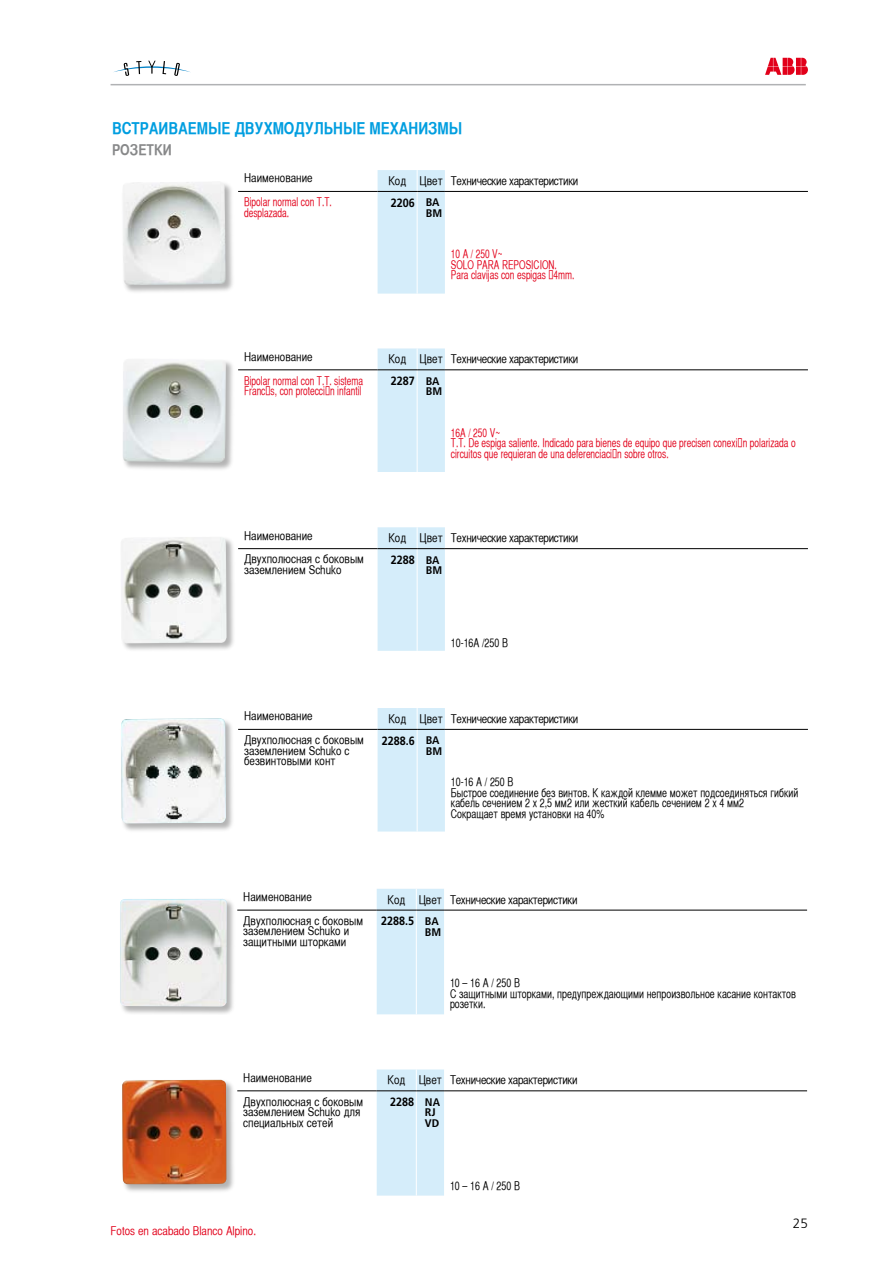
<style>
.page{position:relative;width:893px;height:1263px;background:#fff}
.page>*{position:absolute;margin:0;border:0;box-sizing:border-box;transform-origin:0 0}
.t1{font:16.5px "Helvetica CY Bold";color:#009ee0}
.t2{font:15px "Helvetica CY Bold";color:#878889}
.t3{font:300 13.5px "Frutiger";color:#000}
.t4{font:12px/10.5px "Helvetica CY Plain";color:#e2001a;scale:.85 1}
.t5{font:12px/10.5px "Helvetica CY Plain";color:#000}
.t6{font:12px/10.5px "Helvetica CY Plain";color:#000;scale:.9 1}
.t7{font:12px "Helvetica CY Plain";letter-spacing:-.025em;color:#000}
.t8{font:700 12px "Frutiger";color:#000;scale:.9 1}
.t9{font:12px "Helvetica CY Plain";color:#e2001a}
.t10{font:700 condensed 11.1px/10.5px "Frutiger";color:#000;scale:1.09 1}
.s1{font-stretch:condensed;font-size:11.1px}
</style>
<div class="page">
<hr style="left:111px;top:84px;width:695px;height:1px;background:#b1b2b4">
<svg style="left:765px;top:58px;width:43px;height:17px"></svg>
<div style="left:121px;top:180px;width:114px;height:115px;background:#000;opacity:.3"></div>
<img style="left:121px;top:180px;width:105px;height:105px">
<div style="left:378px;top:170px;width:67px;height:124px;background:#d5edfa"></div>
<hr style="left:445px;top:191px;width:363px;height:1px;background:#000">
<hr style="left:238px;top:191px;width:140px;height:1px;background:#000">
<div style="left:122px;top:358px;width:114px;height:115px;background:#000;opacity:.3"></div>
<img style="left:122px;top:358px;width:104px;height:105px">
<div style="left:378px;top:348px;width:67px;height:124px;background:#d5edfa"></div>
<hr style="left:445px;top:369px;width:363px;height:1px;background:#000">
<hr style="left:238px;top:369px;width:140px;height:1px;background:#000">
<div style="left:119px;top:536px;width:117px;height:117px;background:#000;opacity:.3"></div>
<img style="left:121px;top:537px;width:106px;height:107px">
<div style="left:378px;top:527px;width:67px;height:124px;background:#d5edfa"></div>
<hr style="left:445px;top:548px;width:363px;height:1px;background:#000">
<hr style="left:238px;top:548px;width:140px;height:1px;background:#000">
<div style="left:120px;top:717px;width:116px;height:116px;background:#000;opacity:.3"></div>
<img style="left:121px;top:718px;width:105px;height:106px">
<div style="left:378px;top:708px;width:67px;height:123px;background:#d5edfa"></div>
<hr style="left:445px;top:729px;width:363px;height:1px;background:#000">
<hr style="left:238px;top:729px;width:140px;height:1px;background:#000">
<div style="left:119px;top:898px;width:117px;height:116px;background:#000;opacity:.3"></div>
<img style="left:120px;top:898px;width:107px;height:108px">
<div style="left:377px;top:889px;width:67px;height:125px;background:#d5edfa"></div>
<hr style="left:444px;top:910px;width:363px;height:1px;background:#000">
<hr style="left:237px;top:910px;width:140px;height:1px;background:#000">
<div style="left:121px;top:1078px;width:115px;height:116px;background:#000;opacity:.3"></div>
<img style="left:122px;top:1080px;width:105px;height:104px">
<div style="left:377px;top:1069px;width:67px;height:126px;background:#d5edfa"></div>
<hr style="left:444px;top:1090px;width:363px;height:1px;background:#000">
<hr style="left:237px;top:1090px;width:140px;height:1px;background:#000">
<svg style="left:114px;top:61px;width:77px;height:15px"></svg>
<h1 class="t1" style="left:112px;top:118px;width:352px">ВСТРАИВАЕМЫЕ ДВУХМОДУЛЬНЫЕ МЕХАНИЗМЫ</h1>
<p class="t2" style="left:112px;top:141px;width:61px">РОЗЕТКИ</p>
<p class="t5" style="left:244px;top:173px;width:70px">Наименование</p>
<p class="t7" style="left:388px;top:174px;width:192px">Код Цвет Технические характеристики</p>
<p class="t4" style="left:244px;top:197px;width:105px">Bipolar normal con T.T. desplazada.</p>
<p class="t8" style="left:391px;top:196px;width:56px">2206 <span class="s1">BA</span></p>
<p class="t10" style="left:426px;top:208px;width:17px">BM</p>
<p class="t4" style="left:451px;top:249px;width:147px">10 A / 250 V~<br>SOLO PARA REPOSICION.<br>Para clavijas con espigas ø4mm.</p>
<p class="t5" style="left:244px;top:351px;width:70px">Наименование</p>
<p class="t7" style="left:388px;top:352px;width:192px">Код Цвет Технические характеристики</p>
<p class="t4" style="left:244px;top:375px;width:142px">Bipolar normal con T.T. sistema<br>Francés, con protección infantil</p>
<p class="t8" style="left:391px;top:374px;width:56px">2287 <span class="s1">BA</span></p>
<p class="t10" style="left:426px;top:386px;width:17px">BM</p>
<p class="t4" style="left:451px;top:427px;width:407px">16A / 250 V~<br>T.T. De espiga saliente. Indicado para bienes de equipo que precisen conexión polarizada o circuitos que requieran de una deferenciación sobre otros.</p>
<p class="t5" style="left:244px;top:530px;width:70px">Наименование</p>
<p class="t7" style="left:388px;top:531px;width:192px">Код Цвет Технические характеристики</p>
<p class="t5" style="left:244px;top:554px;width:121px">Двухполюсная с боковым заземлением Schuko</p>
<p class="t8" style="left:391px;top:553px;width:56px">2288 <span class="s1">BA</span></p>
<p class="t10" style="left:426px;top:565px;width:17px">BM</p>
<p class="t6" style="left:451px;top:638px;width:65px">10-16А /250 В</p>
<p class="t5" style="left:244px;top:711px;width:70px">Наименование</p>
<p class="t7" style="left:388px;top:712px;width:192px">Код Цвет Технические характеристики</p>
<p class="t5" style="left:244px;top:735px;width:121px">Двухполюсная с боковым заземлением Schuko с безвинтовыми конт</p>
<p class="t8" style="left:382px;top:733px;width:66px">2288.6 <span class="s1">BA</span></p>
<p class="t10" style="left:426px;top:746px;width:17px">BM</p>
<p class="t6" style="left:451px;top:777px;width:387px">10-16 А / 250 В<br>Быстрое соединение без винтов. К каждой клемме может подсоединяться гибкий кабель сечением 2 х 2,5 мм2 или жесткий кабель сечением 2 х 4 мм2<br>Сокращает время установки на 40%</p>
<p class="t5" style="left:243px;top:892px;width:70px">Наименование</p>
<p class="t7" style="left:388px;top:892px;width:192px">Код Цвет Технические характеристики</p>
<p class="t5" style="left:243px;top:915px;width:121px">Двухполюсная с боковым заземлением Schuko и защитными шторками</p>
<p class="t8" style="left:381px;top:914px;width:66px">2288.5 <span class="s1">BA</span></p>
<p class="t10" style="left:425px;top:926px;width:17px">BM</p>
<p class="t6" style="left:450px;top:978px;width:386px">10 – 16 А / 250 В<br>С защитными шторками, предупреждающими непроизвольное касание контактов розетки.</p>
<p class="t5" style="left:243px;top:1072px;width:70px">Наименование</p>
<p class="t7" style="left:388px;top:1073px;width:192px">Код Цвет Технические характеристики</p>
<p class="t5" style="left:243px;top:1096px;width:121px">Двухполюсная с боковым заземлением Schuko для специальных сетей</p>
<p class="t8" style="left:390px;top:1095px;width:57px">2288 <span class="s1">NA</span></p>
<p class="t10" style="left:425px;top:1107px;width:15px">RJ<br>VD</p>
<p class="t9" style="left:111px;top:1224px;width:147px">Fotos en acabado Blanco Alpino.</p>
<p class="t6" style="left:450px;top:1180px;width:79px">10 – 16 A / 250 B</p>
<p class="t3" style="left:793px;top:1215px;width:17px">25</p>
</div>
